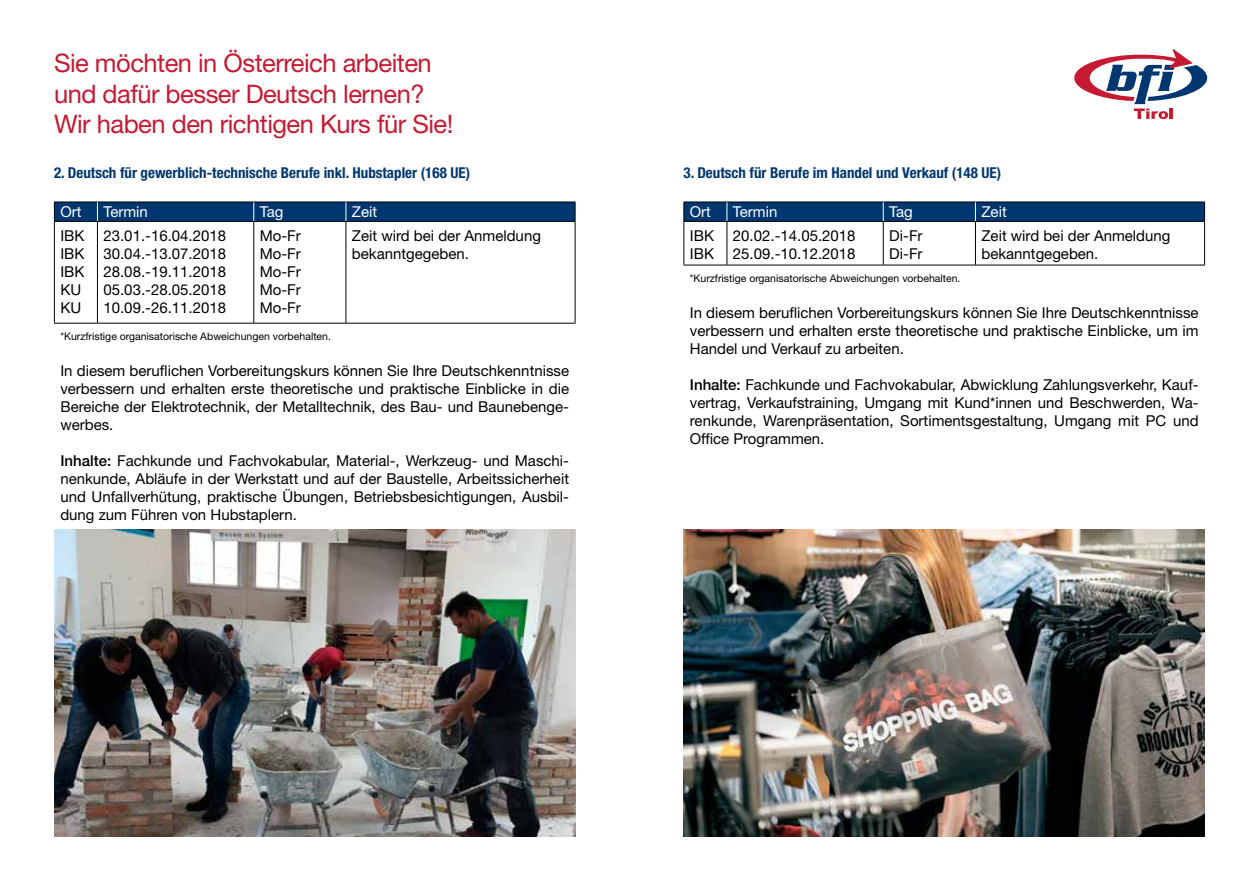
<style>
.page{position:relative;width:1259px;height:893px;background:#fff}
.page>*{position:absolute;margin:0;border:0;box-sizing:border-box;transform-origin:0 0}
.t1{font:25.5px/30.6px "Helvetica Neue LT Std";letter-spacing:-.02em;color:#c61932}
.t2{font:15px/18px "Helvetica Neue LT Std";color:#000}
.t3{font:700 condensed 15px "Helvetica Neue LT Std";color:#003770}
.t4{font:15px "Helvetica Neue LT Std";color:#fff}
.t5{font:10.5px "Helvetica Neue LT Std";color:#000}
.s1{font-weight:500}
</style>
<div class="page">
<svg style="left:1074px;top:49px;width:133px;height:70px"></svg>
<hr style="left:1169px;top:108px;width:4px;height:11px;background:#c61932">
<hr style="left:683px;top:221px;width:44px;height:1px;background:#000">
<hr style="left:683px;top:222px;width:1px;height:43px;background:#000">
<hr style="left:727px;top:221px;width:156px;height:1px;background:#000">
<hr style="left:726px;top:222px;width:1px;height:43px;background:#000">
<hr style="left:883px;top:221px;width:92px;height:1px;background:#000">
<hr style="left:883px;top:222px;width:1px;height:43px;background:#000">
<hr style="left:975px;top:221px;width:230px;height:1px;background:#000">
<hr style="left:975px;top:222px;width:1px;height:43px;background:#000">
<hr style="left:1204px;top:222px;width:1px;height:43px;background:#000">
<hr style="left:683px;top:265px;width:44px;height:1px;background:#000">
<hr style="left:727px;top:265px;width:156px;height:1px;background:#000">
<hr style="left:883px;top:265px;width:92px;height:1px;background:#000">
<hr style="left:975px;top:265px;width:230px;height:1px;background:#000">
<svg style="left:683px;top:202px;width:522px;height:19px;background:#02366d"></svg>
<hr style="left:54px;top:221px;width:43px;height:1px;background:#000">
<hr style="left:54px;top:222px;width:1px;height:101px;background:#000">
<hr style="left:97px;top:221px;width:157px;height:1px;background:#000">
<hr style="left:97px;top:222px;width:1px;height:101px;background:#000">
<hr style="left:254px;top:221px;width:92px;height:1px;background:#000">
<hr style="left:253px;top:222px;width:1px;height:101px;background:#000">
<hr style="left:346px;top:221px;width:229px;height:1px;background:#000">
<hr style="left:345px;top:222px;width:1px;height:101px;background:#000">
<hr style="left:575px;top:222px;width:1px;height:101px;background:#000">
<hr style="left:54px;top:323px;width:43px;height:1px;background:#000">
<hr style="left:97px;top:323px;width:157px;height:1px;background:#000">
<hr style="left:254px;top:323px;width:92px;height:1px;background:#000">
<hr style="left:346px;top:323px;width:229px;height:1px;background:#000">
<svg style="left:54px;top:202px;width:522px;height:19px;background:#00356c"></svg>
<img style="left:54px;top:530px;width:521px;height:307px">
<img style="left:683px;top:530px;width:522px;height:307px">
<h1 class="t1" style="left:54px;top:47px;width:401px">Sie möchten in Österreich arbeiten und dafür besser Deutsch lernen?<br>Wir haben den richtigen Kurs für Sie!</h1>
<p class="t3" style="left:54px;top:163px;width:418px">2. Deutsch für gewerblich-technische Berufe inkl. Hubstapler (168 UE)</p>
<p class="t4" style="left:60px;top:203px;width:23px">Ort</p>
<p class="t4" style="left:103px;top:203px;width:46px">Termin</p>
<p class="t4" style="left:260px;top:203px;width:25px">Tag</p>
<p class="t4" style="left:352px;top:203px;width:27px">Zeit</p>
<p class="t2" style="left:60px;top:226px;width:26px">IBK<br>IBK<br>IBK<br>KU<br>KU</p>
<p class="t2" style="left:103px;top:226px;width:124px;text-align:justify">23.01.-16.04.2018<br>30.04.-13.07.2018<br>28.08.-19.11.2018<br>05.03.-28.05.2018<br>10.09.-26.11.2018</p>
<p class="t2" style="left:260px;top:226px;width:43px;text-align:justify">Mo-Fr Mo-Fr Mo-Fr Mo-Fr Mo-Fr</p>
<p class="t2" style="left:352px;top:226px;width:190px">Zeit wird bei der Anmeldung bekanntgegeben.</p>
<p class="t5" style="left:60px;top:330px;width:272px">*Kurzfristige organisatorische Abweichungen vorbehalten.</p>
<p class="t2" style="left:60px;top:361px;width:510px;text-align:justify">In diesem beruflichen Vorbereitungskurs können Sie Ihre Deutschkenntnisse verbessern und erhalten erste theoretische und praktische Einblicke in die Bereiche der Elektrotechnik, der Metalltechnik, des Bau- und Baunebenge&shy;werbes.</p>
<p class="t2" style="left:60px;top:451px;width:510px;text-align:justify"><span class="s1">Inhalte:</span> Fachkunde und Fachvokabular, Material-, Werkzeug- und Maschi&shy;nenkunde, Abläufe in der Werkstatt und auf der Baustelle, Arbeitssicherheit und Unfallverhütung, praktische Übungen, Betriebsbesichtigungen, Ausbil&shy;dung zum Führen von Hubstaplern.</p>
<p class="t3" style="left:683px;top:163px;width:319px">3. Deutsch für Berufe im Handel und Verkauf (148 UE)</p>
<p class="t4" style="left:690px;top:203px;width:23px">Ort</p>
<p class="t4" style="left:733px;top:203px;width:46px">Termin</p>
<p class="t4" style="left:889px;top:203px;width:25px">Tag</p>
<p class="t4" style="left:981px;top:203px;width:27px">Zeit</p>
<p class="t2" style="left:690px;top:226px;width:26px">IBK<br>IBK</p>
<p class="t2" style="left:733px;top:226px;width:124px">20.02.-14.05.2018<br>25.09.-10.12.2018</p>
<p class="t2" style="left:889px;top:226px;width:35px">Di-Fr<br>Di-Fr</p>
<p class="t2" style="left:981px;top:226px;width:190px">Zeit wird bei der Anmeldung bekanntgegeben.</p>
<p class="t5" style="left:690px;top:272px;width:272px">*Kurzfristige organisatorische Abweichungen vorbehalten.</p>
<p class="t2" style="left:690px;top:303px;width:510px;text-align:justify">In diesem beruflichen Vorbereitungskurs können Sie Ihre Deutschkenntnisse verbessern und erhalten erste theoretische und praktische Einblicke, um im Handel und Verkauf zu arbeiten.</p>
<p class="t2" style="left:690px;top:375px;width:510px;text-align:justify"><span class="s1">Inhalte:</span> Fachkunde und Fachvokabular, Abwicklung Zahlungsverkehr, Kauf&shy;vertrag, Verkaufstraining, Umgang mit Kund*innen und Beschwerden, Wa&shy;renkunde, Warenpräsentation, Sortimentsgestaltung, Umgang mit PC und Office Programmen.</p>
</div>
